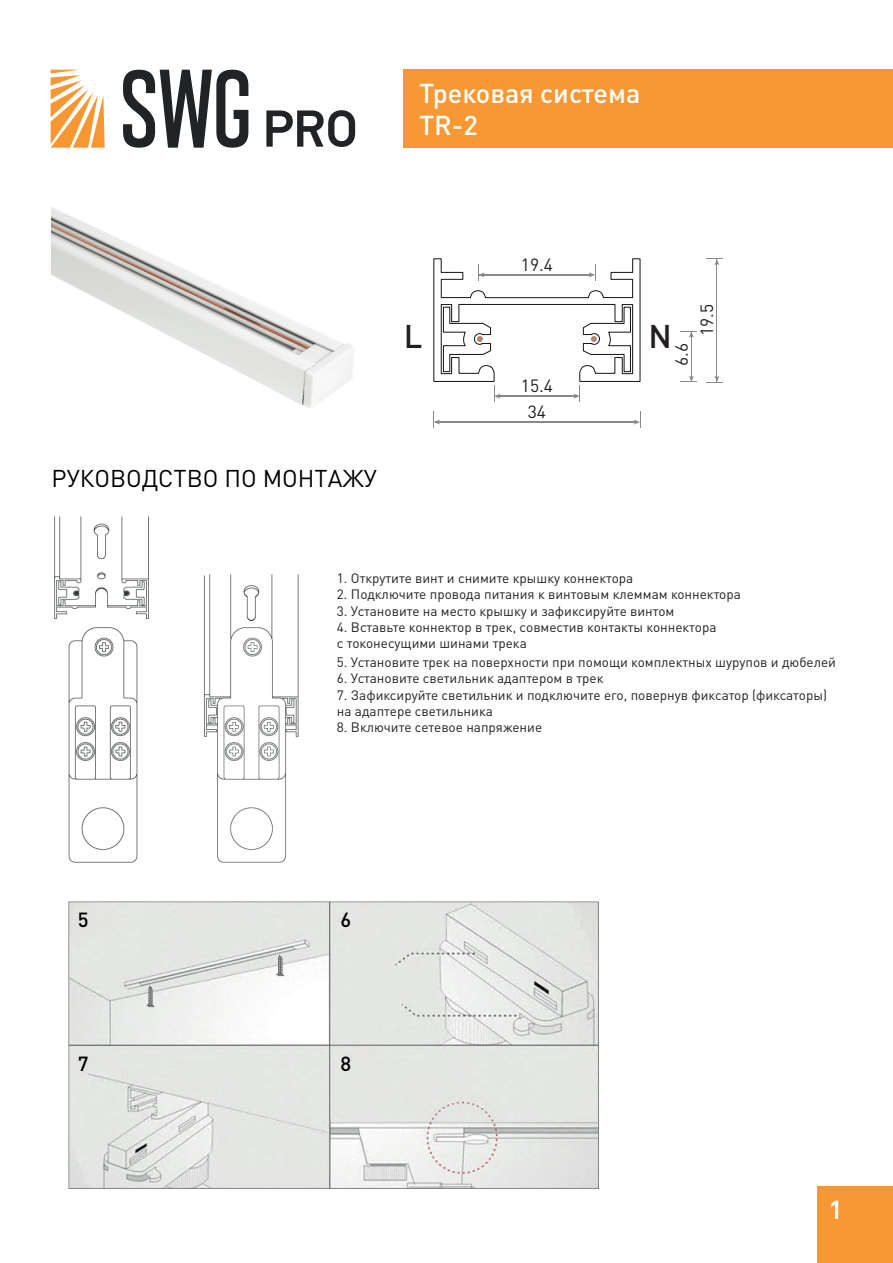
<style>
.page{position:relative;width:893px;height:1263px;background:#fff}
.page>*{position:absolute;margin:0;border:0;box-sizing:border-box;transform-origin:0 0}
.t1{font:500 32.4px "DIN Pro";color:#231f20}
.t2{font:500 27px/31.5px "DIN Pro";color:#fff}
.t3{font:700 27px "DIN Pro";color:#fff}
.t4{font:24px "DIN Pro";color:#000001}
.t5{font:500 20.25px "DIN Pro";color:#000001}
.t6{font:17.55px "DIN Pro";color:#231f20}
.t7{font:13.5px/16.2px "DIN Pro";color:#231f20}
</style>
<div class="page">
<img style="left:68px;top:901px;width:530px;height:287px">
<div style="left:404px;top:70px;width:489px;height:78px;background:#f79832"></div>
<svg style="left:123px;top:70px;width:125px;height:78px"></svg>
<svg style="left:51px;top:70px;width:54px;height:78px"></svg>
<svg style="left:266px;top:110px;width:89px;height:37px"></svg>
<img style="left:52px;top:207px;width:302px;height:201px">
<hr style="left:691px;top:332px;width:1px;height:49px;background:#878a8c">
<svg style="left:680px;top:376px;width:16px;height:6px"></svg>
<svg style="left:680px;top:331px;width:16px;height:7px"></svg>
<hr style="left:435px;top:422px;width:202px;height:1px;background:#878a8c">
<svg style="left:433px;top:411px;width:7px;height:16px"></svg>
<svg style="left:634px;top:411px;width:7px;height:16px"></svg>
<hr style="left:717px;top:258px;width:1px;height:123px;background:#878a8c">
<svg style="left:706px;top:376px;width:16px;height:7px"></svg>
<svg style="left:706px;top:258px;width:16px;height:7px"></svg>
<svg style="left:433px;top:258px;width:208px;height:144px"></svg>
<img style="left:54px;top:516px;width:95px;height:347px">
<img style="left:204px;top:574px;width:95px;height:289px">
<svg style="left:146px;top:985px;width:8px;height:21px"></svg>
<svg style="left:276px;top:954px;width:8px;height:22px"></svg>
<div style="left:817px;top:1186px;width:76px;height:77px;background:#f79832"></div>
<svg style="left:831px;top:1200px;width:7px;height:19px"></svg>
<h2 class="t2" style="left:419px;top:76px;width:223px">Трековая система<br>TR-2</h2>
<h2 class="t3" style="left:390px;top:101px;width:64px">LG16</h2>
<h3 class="t4" style="left:52px;top:462px;width:327px">РУКОВОДСТВО ПО МОНТАЖУ</h3>
<p class="t6" style="left:521px;top:253px;width:34px">19.4</p>
<h1 class="t1" style="left:404px;top:314px;width:20px">L</h1>
<h1 class="t1" style="left:648px;top:314px;width:25px">N</h1>
<p class="t6" style="left:669px;top:366px;width:25px;rotate:-90deg">6.6</p>
<p class="t6" style="left:521px;top:374px;width:34px">15.4</p>
<p class="t6" style="left:528px;top:400px;width:20px">34</p>
<p class="t6" style="left:695px;top:336px;width:34px;rotate:-90deg">19.5</p>
<p class="t7" style="left:337px;top:570px;width:298px">1. Открутите винт и снимите крышку коннектора</p>
<p class="t7" style="left:337px;top:586px;width:405px">2. Подключите провода питания к винтовым клеммам коннектора</p>
<p class="t7" style="left:337px;top:602px;width:339px">3. Установите на место крышку и зафиксируйте винтом</p>
<p class="t7" style="left:337px;top:618px;width:381px">4. Вставьте коннектор в трек, совместив контакты коннектора с токонесущими шинами трека</p>
<p class="t7" style="left:337px;top:654px;width:501px">5. Установите трек на поверхности при помощи комплектных шурупов и дюбелей</p>
<p class="t7" style="left:337px;top:670px;width:268px">6. Установите светильник адаптером в трек</p>
<p class="t7" style="left:337px;top:686px;width:492px">7. Зафиксируйте светильник и подключите его, повернув фиксатор (фиксаторы) на адаптере светильника</p>
<p class="t7" style="left:337px;top:718px;width:207px">8. Включите сетевое напряжение</p>
<h3 class="t5" style="left:78px;top:906px;width:12px">5</h3>
<h3 class="t5" style="left:341px;top:906px;width:12px">6</h3>
<h3 class="t5" style="left:78px;top:1050px;width:12px">7</h3>
<h3 class="t5" style="left:341px;top:1050px;width:12px">8</h3>
</div>
